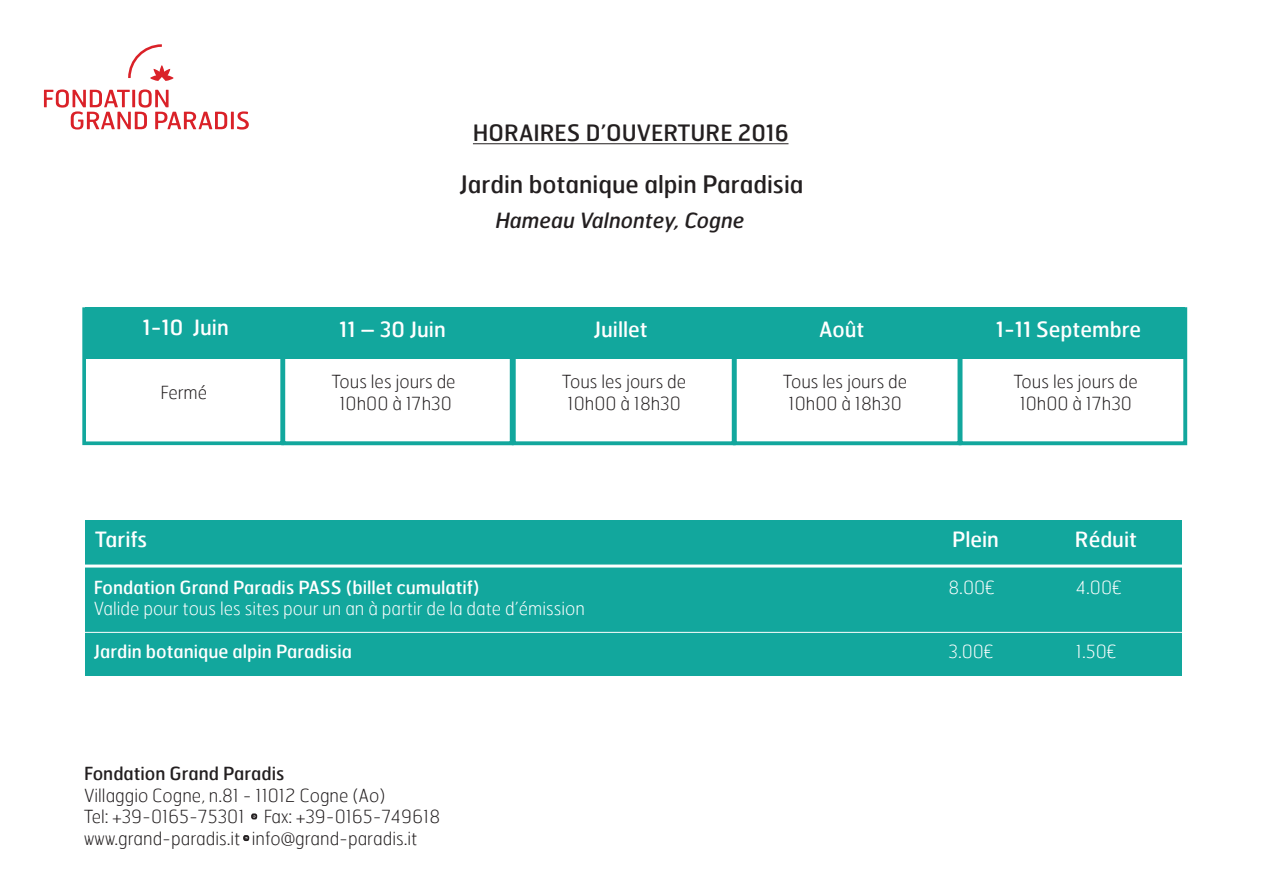
<style>
.page{position:relative;width:1263px;height:893px;background:#fff}
.page>*{position:absolute;margin:0;border:0;box-sizing:border-box;transform-origin:0 0}
.t1{font:24px "Hermes";color:#231f20}
.t2{font:22.5px "Hermes";color:#231f20}
.t3{font:21px "Hermes";color:#fff}
.t4{font:italic 21px "Hermes FB";color:#231f20}
.t5{font:100 18px/21.6px "Hermes";color:#231f20}
.t6{font:100 18px "Hermes";color:#fff}
.t7{font:18px "Hermes";color:#fff}
.t8{font:18px "Hermes";color:#231f20}
</style>
<div class="page">
<svg style="left:44px;top:44px;width:205px;height:86px"></svg>
<svg style="left:251px;top:813px;width:7px;height:7px"></svg>
<svg style="left:243px;top:835px;width:7px;height:7px"></svg>
<hr style="left:473px;top:143px;width:315px;height:1px;background:#231f20">
<div style="left:85px;top:521px;width:1096px;height:155px;background:#12a79d"></div>
<hr style="left:77px;top:565px;width:1114px;height:3px;background:#fff">
<hr style="left:77px;top:632px;width:1114px;height:1px;background:#fff">
<div style="left:85px;top:307px;width:1099px;height:51px;background:#12a79d"></div>
<div style="left:82px;top:307px;width:202px;height:138px;border:4px solid #12a79d"></div>
<div style="left:281px;top:307px;width:233px;height:138px;border:4px solid #12a79d"></div>
<div style="left:512px;top:307px;width:224px;height:138px;border:4px solid #12a79d"></div>
<div style="left:733px;top:307px;width:228px;height:138px;border:4px solid #12a79d"></div>
<div style="left:959px;top:307px;width:228px;height:138px;border:4px solid #12a79d"></div>
<p class="t2" style="left:473px;top:118px;width:317px">HORAIRES D’OUVERTURE 2016</p>
<h1 class="t1" style="left:459px;top:169px;width:345px">Jardin botanique alpin Paradisia</h1>
<p class="t4" style="left:496px;top:207px;width:251px">Hameau Valnontey, Cogne</p>
<p class="t3" style="left:142px;top:314px;width:88px">1-10 Juin</p>
<p class="t3" style="left:594px;top:316px;width:55px">Juillet</p>
<p class="t5" style="left:332px;top:370px;width:125px;text-align:center">Tous les jours de<br>10h00 à 17h30</p>
<p class="t3" style="left:339px;top:316px;width:108px">11 – 30 Juin</p>
<p class="t5" style="left:562px;top:370px;width:125px">Tous les jours de<br>10h00 à 18h30</p>
<p class="t5" style="left:160px;top:381px;width:48px">Fermé</p>
<p class="t3" style="left:819px;top:316px;width:47px">Août</p>
<p class="t5" style="left:783px;top:370px;width:125px">Tous les jours de<br>10h00 à 18h30</p>
<p class="t5" style="left:1014px;top:370px;width:125px;text-align:center">Tous les jours de<br>10h00 à 17h30</p>
<p class="t3" style="left:996px;top:316px;width:147px">1-11 Septembre</p>
<p class="t3" style="left:95px;top:525px;width:54px">Tarifs</p>
<p class="t3" style="left:952px;top:525px;width:48px">Plein</p>
<p class="t3" style="left:1075px;top:525px;width:64px">Réduit</p>
<p class="t7" style="left:94px;top:575px;width:387px">Fondation Grand Paradis PASS (billet cumulatif)</p>
<p class="t6" style="left:94px;top:597px;width:492px">Valide pour tous les sites pour un an à partir de la date d’émission</p>
<p class="t7" style="left:94px;top:640px;width:259px">Jardin botanique alpin Paradisia</p>
<p class="t8" style="left:84px;top:762px;width:202px">Fondation Grand Paradis</p>
<p class="t5" style="left:84px;top:784px;width:358px">Villaggio Cogne, n.81 - 11012 Cogne (Ao)<br>Tel: +39-0165-75301 . Fax: +39-0165-749618 www.grand-paradis.it . info@grand-paradis.it</p>
<p class="t6" style="left:948px;top:576px;width:49px">8.00€</p>
<p class="t6" style="left:1076px;top:576px;width:48px">4.00€</p>
<p class="t6" style="left:948px;top:641px;width:48px">3.00€</p>
<p class="t6" style="left:1076px;top:641px;width:43px">1.50€</p>
</div>
